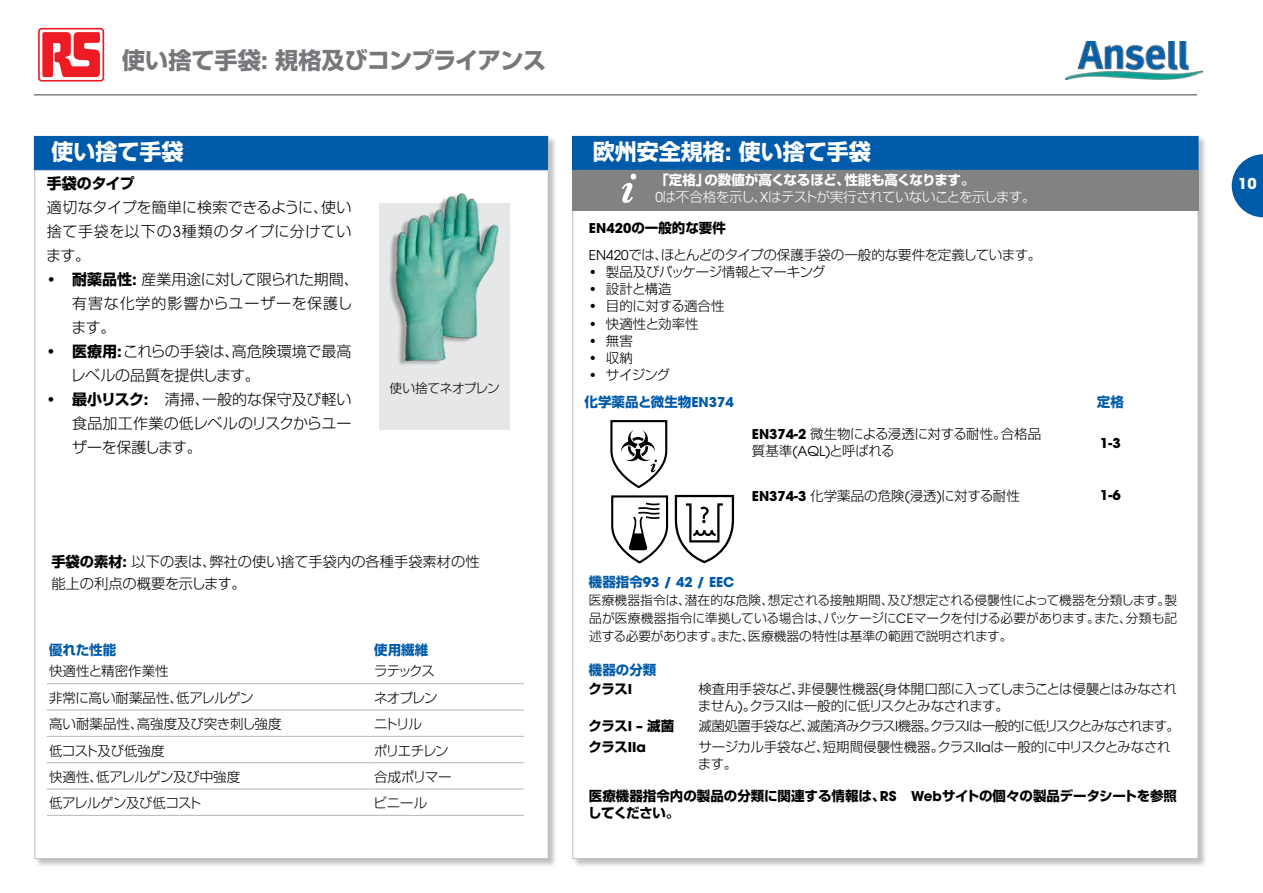
<style>
.page{position:relative;width:1263px;height:893px;background:#fff}
.page>*{position:absolute;margin:0;border:0;box-sizing:border-box;transform-origin:0 0}
.t1{font:700 23.1px "Shin Go Pro";letter-spacing:-.01em;color:#77787b}
.t2{font:700 22.05px "Shin Go Pro";color:#fff}
.t3{font:300 15px/24px "Shin Go Pro";color:#000;text-align:justify}
.t4{font:700 15px "Shin Go Pro";letter-spacing:-.03em;color:#000}
.t5{font:700 15px "ITC Avant Garde Std";color:#fff}
.t6{font:300 14.25px/22.5px "Shin Go Pro";color:#000}
.t7{font:300 13.5px/17.2px "Shin Go Pro";letter-spacing:-.035em;color:#000}
.t8{font:700 13.5px/17.2px "Shin Go Pro";color:#000}
.t9{font:300 13.5px "Shin Go Pro";color:#000}
.t10{font:300 13.5px/17.2px "Shin Go Pro";letter-spacing:-.04em;color:#fff}
.t11{font:300 13.5px "Shin Go Pro";letter-spacing:-.07em;color:#000}
.t12{font:700 13.5px "Shin Go Pro";color:#005aaa}
.t13{font:700 13.5px "ITC Avant Garde Std";color:#005aaa}
.t14{font:700 13.5px "ITC Avant Garde Std";color:#000}
.t15{font:300 12.75px/18px "Shin Go Pro";letter-spacing:-.02em;color:#000;text-align:justify}
.t16{font:300 12.75px "Shin Go Pro";letter-spacing:-.04em;color:#000}
.s1{font-family:"ITC Avant Garde Std"}
.s2{font-weight:700}
.s3{font-family:"ITC Avant Garde Std";font-weight:400}
.s4{font-family:"ITC Avant Garde Std";font-weight:700}
.s5{font-family:"Shin Go Pro"}
</style>
<div class="page">
<div style="left:34px;top:136px;width:523px;height:732px;background:#000;opacity:.25"></div>
<div style="left:34px;top:136px;width:515px;height:723px;background:#fff;border:1px solid #bcbec0"></div>
<div style="left:34px;top:136px;width:514px;height:34px;background:#005aaa;border:1px solid #005aaa"></div>
<div style="left:572px;top:136px;width:635px;height:732px;background:#000;opacity:.25"></div>
<div style="left:572px;top:136px;width:626px;height:723px;background:#fff;border:1px solid #bcbec0"></div>
<div style="left:572px;top:136px;width:626px;height:34px;background:#005aaa;border:1px solid #005aaa"></div>
<svg style="left:38px;top:27px;width:67px;height:55px"></svg>
<img style="left:1065px;top:42px;width:137px;height:37px">
<hr style="left:34px;top:94px;width:1163px;height:2px;background:#808284">
<svg style="left:1232px;top:154px;width:31px;height:63px"></svg>
<div style="left:379px;top:203px;width:131px;height:226px;background:#e6e7e8"></div>
<img style="left:389px;top:193px;width:110px;height:172px">
<svg style="left:610px;top:420px;width:125px;height:144px"></svg>
<div style="left:572px;top:170px;width:626px;height:40px;background:#808284"></div>
<svg style="left:622px;top:174px;width:14px;height:29px"></svg>
<hr style="left:47px;top:683px;width:325px;height:1px;background:#bcbec0">
<hr style="left:372px;top:683px;width:152px;height:1px;background:#bcbec0">
<hr style="left:47px;top:709px;width:325px;height:2px;background:#bcbec0">
<hr style="left:372px;top:709px;width:152px;height:2px;background:#bcbec0">
<hr style="left:47px;top:736px;width:325px;height:1px;background:#bcbec0">
<hr style="left:372px;top:736px;width:152px;height:1px;background:#bcbec0">
<hr style="left:47px;top:762px;width:325px;height:1px;background:#bcbec0">
<hr style="left:372px;top:762px;width:152px;height:1px;background:#bcbec0">
<hr style="left:47px;top:788px;width:325px;height:2px;background:#bcbec0">
<hr style="left:372px;top:788px;width:152px;height:2px;background:#bcbec0">
<hr style="left:47px;top:815px;width:325px;height:1px;background:#bcbec0">
<hr style="left:372px;top:815px;width:152px;height:1px;background:#bcbec0">
<h1 class="t1" style="left:122px;top:42px;width:425px">使い捨て手袋<span class="s1">:</span> 規格及びコンプライアンス</h1>
<h2 class="t2" style="left:51px;top:134px;width:133px">使い捨て手袋</h2>
<h2 class="t2" style="left:593px;top:134px;width:279px">欧<span class="s1">い捨て手袋</span>州安<span class="s1">:</span>全規格<span class="s1">:</span> 使い捨て手袋</h2>
<p class="t10" style="left:655px;top:169px;width:382px"><span class="s2">「定格」の数値が高くなるほど、性能も高くなります。<br></span><span class="s3">0</span>は不合格を示し、<span class="s3">X</span>はテストが実行されていないことを示します。</p>
<p class="t4" style="left:47px;top:171px;width:90px">手袋のタイプ</p>
<p class="t5" style="left:1238px;top:173px;width:20px">10</p>
<p class="t3" style="left:46px;top:193px;width:307px">適切なタイプを簡単に検索できるように、使い捨て手袋を以下の<span class="s3">3</span>種類のタイプに分けています。</p>
<p class="t3" style="left:72px;top:265px;width:289px;text-align:left;text-indent:-25px"><span class="s3">•</span> <span class="s2">耐薬品性</span><span class="s4">:</span> 産業用途に対して限られた期間、有害な化学的影響からユーザーを保護します。</p>
<p class="t3" style="left:71px;top:337px;width:282px;text-indent:-24px"><span class="s3">•</span> <span class="s2">医療用</span><span class="s4">:</span>これらの手袋は、高危険環境で最高レベルの品質を提供します。</p>
<p class="t3" style="left:72px;top:385px;width:281px;text-indent:-26px"><span class="s3">•</span> <span class="s2">最小リスク</span><span class="s4">:</span> 清掃、一般的な保守及び軽い食品加工作業の低レベルのリスクからユーザーを保護します。</p>
<p class="t7" style="left:589px;top:213px;width:454px;line-height:26.2px"><span class="s4">EN420</span><span class="s2">の一般的な要件<br></span><span class="s3">EN420</span>では、ほとんどのタイプの保護手袋の一般的な要件を定義しています。</p>
<p class="t7" style="left:589px;top:261px;width:238px"><span class="s3">•</span> 製品及びパッケージ情報とマーキング</p>
<p class="t7" style="left:589px;top:279px;width:84px"><span class="s3">•</span> 設計と構造</p>
<p class="t7" style="left:589px;top:296px;width:137px"><span class="s3">•</span> 目的に対する適合性</p>
<p class="t9" style="left:589px;top:312px;width:111px"><span class="s3">•</span> 快適性と効率性</p>
<p class="t7" style="left:589px;top:330px;width:46px"><span class="s3">•</span> 無害</p>
<p class="t7" style="left:589px;top:348px;width:46px"><span class="s3">•</span> 収納</p>
<p class="t7" style="left:589px;top:365px;width:83px"><span class="s3">•</span> サイジング</p>
<p class="t16" style="left:390px;top:377px;width:112px">使い捨てネオプレン</p>
<p class="t12" style="left:585px;top:391px;width:151px">化学薬品と微生物<span class="s1">EN374</span></p>
<p class="t12" style="left:1097px;top:391px;width:28px">定格</p>
<p class="t7" style="left:752px;top:424px;width:291px"><span class="s4">EN374-2</span> 微生物による浸透に対する耐性。合格品質基準<span class="s3">(AQL)</span>と呼ばれる</p>
<p class="t14" style="left:1100px;top:434px;width:22px">1-3</p>
<p class="t9" style="left:752px;top:484px;width:270px"><span class="s4">EN374-3</span> 化学薬品の危険<span class="s3">(</span>浸透<span class="s3">)</span>に対する耐性</p>
<p class="t14" style="left:1100px;top:486px;width:22px">1-6</p>
<p class="t6" style="left:51px;top:548px;width:430px"><span class="s2">手袋の素材</span><span class="s4">:</span> 以下の表は、弊社の使い捨て手袋内の各種手袋素材の性能上の利点の概要を示します。</p>
<p class="t12" style="left:49px;top:639px;width:69px">優れた性能</p>
<p class="t12" style="left:374px;top:639px;width:55px">使用繊維</p>
<p class="t9" style="left:49px;top:660px;width:121px">快適性と精密作業性</p>
<p class="t7" style="left:374px;top:661px;width:62px">ラテックス</p>
<p class="t7" style="left:49px;top:687px;width:206px">非常に高い耐薬品性、低アレルゲン</p>
<p class="t7" style="left:374px;top:687px;width:65px">ネオプレン</p>
<p class="t9" style="left:49px;top:713px;width:234px">高い耐薬品性、高強度及び突き刺し強度</p>
<p class="t7" style="left:374px;top:714px;width:49px">ニトリル</p>
<p class="t7" style="left:49px;top:740px;width:117px">低コスト及び低強度</p>
<p class="t7" style="left:374px;top:740px;width:76px">ポリエチレン</p>
<p class="t7" style="left:49px;top:766px;width:193px">快適性、低アレルゲン及び中強度</p>
<p class="t7" style="left:374px;top:766px;width:79px">合成ポリマー</p>
<p class="t7" style="left:49px;top:793px;width:154px">低アレルゲン及び低コスト</p>
<p class="t7" style="left:374px;top:793px;width:55px">ビニール</p>
<p class="t13" style="left:589px;top:573px;width:147px"><span class="s5">機器指令</span>93 / 42 / EEC</p>
<p class="t15" style="left:589px;top:589px;width:590px">医療機器指令は、潜在的な危険、想定される接触期間、及び想定される侵襲性によって機器を分類します。製品が医療機器指令に準拠している場合は、パッケージに<span class="s3">CE</span>マークを付ける必要があります。また、分類も記述する必要があります。また、医療機器の特性は基準の範囲で説明されます。</p>
<p class="t12" style="left:589px;top:659px;width:69px">機器の分類</p>
<p class="t8" style="left:589px;top:679px;width:45px">クラス<span class="s1">I</span></p>
<p class="t7" style="left:698px;top:678px;width:481px">検査用手袋など、非侵襲性機器<span class="s3">(</span>身体開口部に入ってしまうことは侵襲とはみなされません<span class="s3">)</span>。クラス<span class="s3">I</span>は一般的に低リスクとみなされます。</p>
<p class="t8" style="left:589px;top:716px;width:87px">クラス<span class="s1">I –</span> 滅菌</p>
<p class="t11" style="left:698px;top:715px;width:483px">滅菌処置手袋など、滅菌済みクラス<span class="s3">I</span>機器。クラス<span class="s3">I</span>は一般的に低リスクとみなされます。</p>
<p class="t8" style="left:589px;top:737px;width:59px">クラス<span class="s1">IIa</span></p>
<p class="t7" style="left:698px;top:736px;width:474px">サージカル手袋など、短期間侵襲性機器。クラス<span class="s3">IIa</span>は一般的に中リスクとみなされます。</p>
<p class="t8" style="left:588px;top:786px;width:590px">医療機器指令内の製品の分類に関連する情報は、<span class="s1">RS Web</span>サイトの個々の製品データシートを参照してください。</p>
</div>
